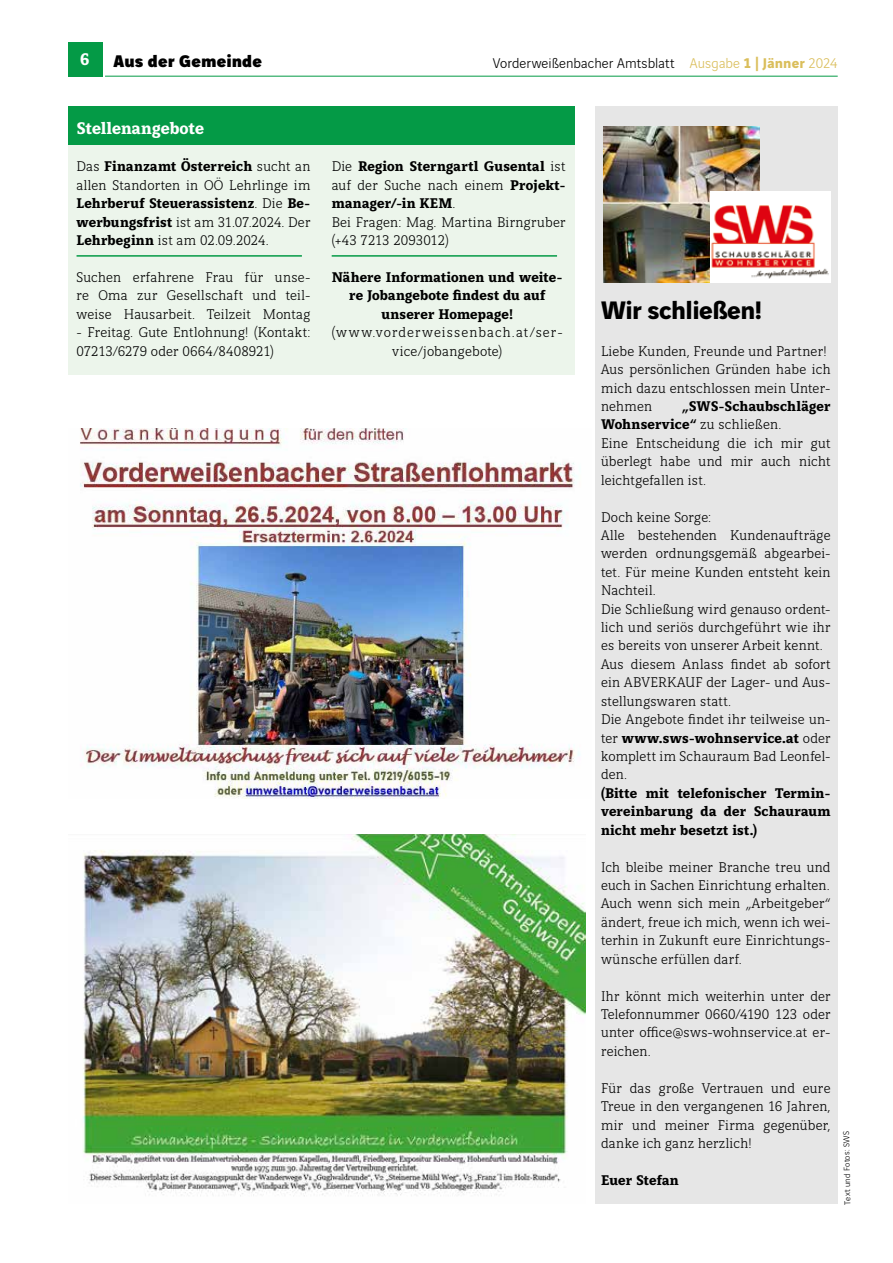
<style>
.page{position:relative;width:893px;height:1263px;background:#fff}
.page>*{position:absolute;margin:0;border:0;box-sizing:border-box;transform-origin:0 0}
.t1{font:700 27px "Vinci Sans";letter-spacing:-.02em;color:#000}
.t2{font:700 18px "Vinci Serif";letter-spacing:.005em;color:#fff}
.t3{font:900 18px "Vinci Sans";letter-spacing:.005em;color:#000}
.t4{font:300 15px/18.5px "Vinci Serif";letter-spacing:.01em;color:#000;text-align:justify}
.t5{font:700 15px/18.5px "Vinci Serif";letter-spacing:.01em;color:#000;text-align:center}
.t6{font:300 15px/18.5px "Vinci Serif";letter-spacing:.065em;color:#000;text-align:center}
.t7{font:300 15px "Vinci Sans";letter-spacing:.005em;color:#000}
.t8{font:300 9px "Vinci Sans";color:#000}
.s1{color:#dabe5b}
.s2{font-weight:700;color:#dabe5b}
.s3{font-weight:700}
</style>
<div class="page">
<div style="left:595px;top:106px;width:243px;height:1097px;background:#e6e6e6"></div>
<div style="left:68px;top:43px;width:34px;height:34px;background:#049a46"></div>
<hr style="left:105px;top:76px;width:733px;height:1px;background:#049a46">
<div style="left:68px;top:116px;width:506px;height:258px;background:#ecf5eb"></div>
<div style="left:68px;top:106px;width:506px;height:39px;background:#049a46"></div>
<img style="left:83px;top:835px;width:502px;height:361px">
<img style="left:80px;top:428px;width:500px;height:370px">
<img style="left:604px;top:126px;width:156px;height:156px">
<img style="left:710px;top:191px;width:121px;height:91px">
<hr style="left:332px;top:255px;width:225px;height:2px;background:#049a46">
<hr style="left:77px;top:255px;width:225px;height:2px;background:#049a46">
<p class="t2" style="left:81px;top:46px;width:10px">6</p>
<p class="t3" style="left:114px;top:46px;width:150px">Aus der Gemeinde</p>
<p class="t7" style="left:493px;top:52px;width:346px">Vorderweißenbacher Amtsblatt <span class="s1">Ausgabe</span> <span class="s2">1 | Jänner</span> <span class="s1">2024</span></p>
<p class="t2" style="left:77px;top:115px;width:129px">Stellenangebote</p>
<p class="t4" style="left:77px;top:156px;width:235px">Das <span class="s3">Finanzamt Österreich</span> sucht an allen Standorten in OÖ Lehrlinge im <span class="s3">Lehrberuf Steuerassistenz</span>. Die <span class="s3">Be&shy;werbungsfrist</span> ist am 31.07.2024. Der <span class="s3">Lehrbeginn</span> ist am 02.09.2024.</p>
<p class="t4" style="left:77px;top:267px;width:235px">Suchen erfahrene Frau für unse&shy;re Oma zur Gesellschaft und teil&shy;weise Hausarbeit. Teilzeit Montag</p>
<p class="t4" style="left:77px;top:322px;width:235px">- Freitag. Gute Entlohnung! (Kontakt:<br>07213/6279 oder 0664/8408921)</p>
<p class="t4" style="left:332px;top:156px;width:235px;text-align:left">Die <span class="s3">Region Sterngartl Gusental</span> ist auf der Suche nach einem <span class="s3">Projekt&shy;manager/-in KEM</span>.<br>Bei Fragen: Mag. Martina Birngruber (+43 7213 2093012)</p>
<p class="t5" style="left:332px;top:267px;width:233px">Nähere Informationen und weite&shy;re Jobangebote findest du auf unserer Homepage!</p>
<p class="t6" style="left:332px;top:322px;width:233px">(www.vorderweissenbach.at/ser&shy;vice/jobangebote)</p>
<h1 class="t1" style="left:601px;top:289px;width:163px">Wir schließen!</h1>
<p class="t4" style="left:601px;top:341px;width:231px;text-align:left">Liebe Kunden, Freunde und Partner!<br>Aus persönlichen Gründen habe ich mich dazu entschlossen mein Unter&shy;nehmen</p>
<p class="t4" style="left:601px;top:396px;width:231px;text-align:left;text-indent:81px"><span class="s3">„SWS-Schaubschläger<br>Wohnservice“</span> zu schließen.<br>Eine Entscheidung die ich mir gut überlegt habe und mir auch nicht leichtgefallen ist.</p>
<p class="t4" style="left:601px;top:506px;width:231px;text-align:left">Doch keine Sorge:<br>Alle bestehenden Kundenaufträge werden ordnungsgemäß abgearbei&shy;tet. Für meine Kunden entsteht kein<br>Nachteil.<br>Die Schließung wird genauso ordent&shy;lich und seriös durchgeführt wie ihr es bereits von unserer Arbeit kennt.<br>Aus diesem Anlass findet ab sofort ein ABVERKAUF der Lager- und Aus&shy;stellungswaren statt.<br>Die Angebote findet ihr teilweise un&shy;ter <span class="s3">www.sws-wohnservice.at</span> oder komplett im Schauraum Bad Leonfel&shy;den.</p>
<p class="t5" style="left:601px;top:783px;width:231px;text-align:justify">(Bitte mit telefonischer Termin&shy;vereinbarung da der Schauraum nicht mehr besetzt ist.)</p>
<p class="t4" style="left:601px;top:856px;width:231px">Ich bleibe meiner Branche treu und euch in Sachen Einrichtung erhalten.<br>Auch wenn sich mein „Arbeitgeber“ ändert, freue ich mich, wenn ich wei&shy;terhin in Zukunft eure Einrichtungs&shy;wünsche erfüllen darf.</p>
<p class="t4" style="left:601px;top:985px;width:231px">Ihr könnt mich weiterhin unter der Telefonnummer 0660/4190 123 oder unter office@sws-wohnservice.at er&shy;reichen.</p>
<p class="t4" style="left:601px;top:1077px;width:231px">Für das große Vertrauen und eure Treue in den vergangenen 16 Jahren, mir und meiner Firma gegenüber, danke ich ganz herzlich!</p>
<p class="t5" style="left:601px;top:1170px;width:79px">Euer Stefan</p>
<p class="t8" style="left:841px;top:1205px;width:75px;rotate:-91deg">Text und Fotos: SWS</p>
</div>
